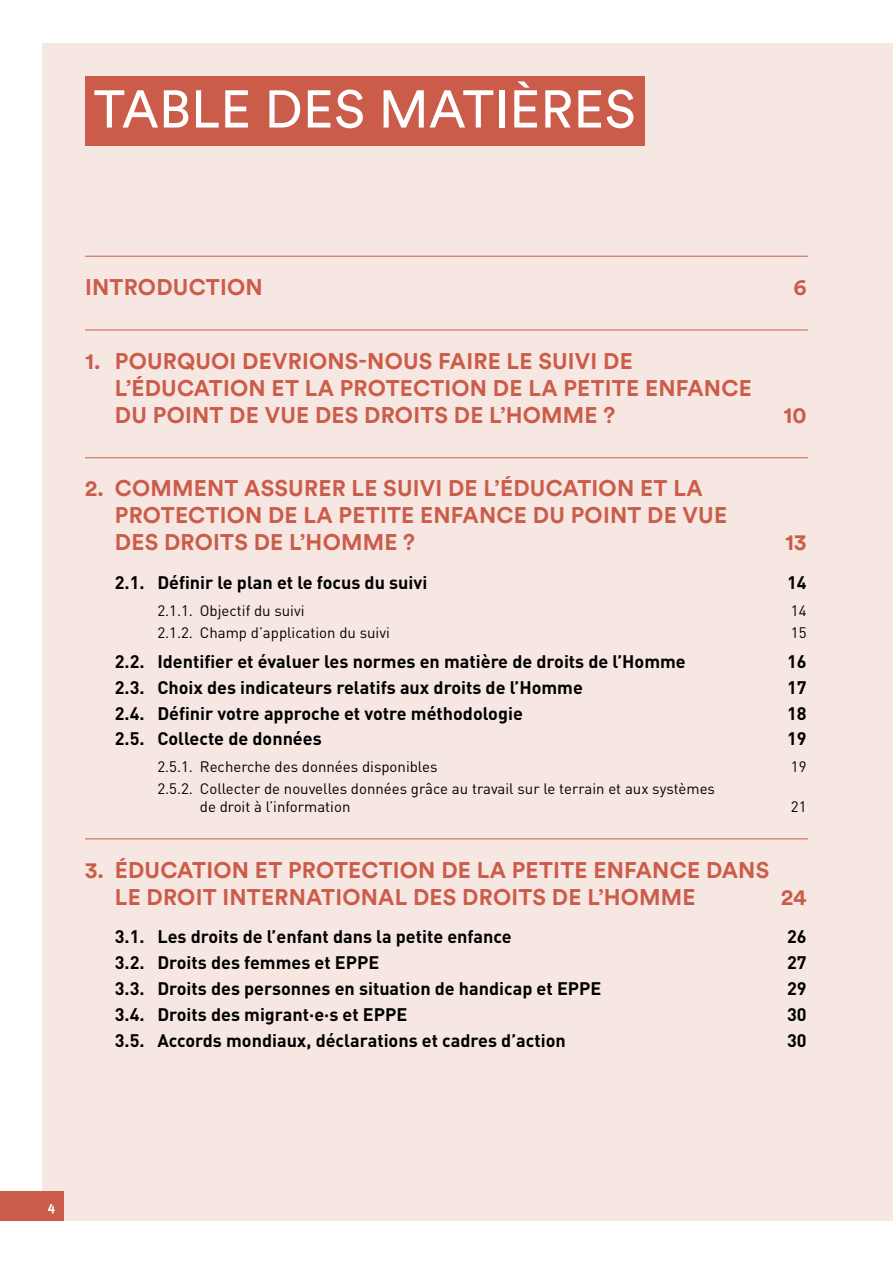
<style>
.page{position:relative;width:893px;height:1263px;background:#fff}
.page>*{position:absolute;margin:0;border:0;box-sizing:border-box;transform-origin:0 0}
.t1{font:52.5px "Circular Std";letter-spacing:.01em;color:#fff}
.t2{font:700 22.5px/27px "Circular Std";letter-spacing:.01em;color:#cb5c4a}
.t3{font:700 18px "DINOT";color:#000}
.t4{font:15px/18px "DINOT";color:#000}
.t5{font:700 13.5px "Meta Pro";color:#fff}
</style>
<div class="page">
<div style="left:43px;top:43px;width:850px;height:1177px;background:#f7e7e2"></div>
<div style="left:0;top:1191px;width:64px;height:29px;background:#cb5c4a"></div>
<div style="left:85px;top:77px;width:560px;height:69px;background:#cb5c4a"></div>
<hr style="left:85px;top:256px;width:723px;height:1px;background:#cb5c4a">
<hr style="left:85px;top:330px;width:723px;height:1px;background:#cb5c4a">
<hr style="left:85px;top:457px;width:723px;height:1px;background:#cb5c4a">
<hr style="left:85px;top:838px;width:723px;height:1px;background:#cb5c4a">
<h1 class="t1" style="left:94px;top:77px;width:543px">TABLE DES MATIÈRES</h1>
<p class="t2" style="left:85px;top:273px;width:179px">INTRODUCTION</p>
<p class="t2" style="left:793px;top:273px;width:15px">6</p>
<p class="t2" style="left:115px;top:347px;width:638px;text-indent:-30px">1. POURQUOI DEVRIONS‑NOUS FAIRE LE SUIVI DE<br>L’ÉDUCATION ET LA PROTECTION DE LA PETITE ENFANCE<br>DU POINT DE VUE DES DROITS DE L’HOMME ?</p>
<p class="t2" style="left:115px;top:475px;width:614px;text-indent:-30px">2. COMMENT ASSURER LE SUIVI DE L’ÉDUCATION ET LA<br>PROTECTION DE LA PETITE ENFANCE DU POINT DE VUE<br>DES DROITS DE L’HOMME ?</p>
<p class="t2" style="left:783px;top:401px;width:25px">10</p>
<p class="t2" style="left:785px;top:529px;width:23px">13</p>
<p class="t3" style="left:115px;top:570px;width:314px">2.1. Définir le plan et le focus du suivi</p>
<p class="t3" style="left:787px;top:570px;width:21px">14</p>
<p class="t4" style="left:157px;top:600px;width:149px">2.1.1. Objectif du suivi</p>
<p class="t4" style="left:791px;top:600px;width:17px">14</p>
<p class="t4" style="left:157px;top:623px;width:234px">2.1.2. Champ d’application du suivi</p>
<p class="t4" style="left:791px;top:623px;width:17px">15</p>
<p class="t3" style="left:115px;top:649px;width:572px">2.2. Identifier et évaluer les normes en matière de droits de l’Homme</p>
<p class="t3" style="left:787px;top:649px;width:21px">16</p>
<p class="t3" style="left:115px;top:675px;width:470px">2.3. Choix des indicateurs relatifs aux droits de l’Homme</p>
<p class="t3" style="left:787px;top:675px;width:21px">17</p>
<p class="t3" style="left:115px;top:701px;width:410px">2.4. Définir votre approche et votre méthodologie</p>
<p class="t3" style="left:787px;top:701px;width:21px">18</p>
<p class="t3" style="left:115px;top:727px;width:208px">2.5. Collecte de données</p>
<p class="t3" style="left:787px;top:727px;width:21px">19</p>
<p class="t4" style="left:157px;top:757px;width:282px">2.5.1. Recherche des données disponibles</p>
<p class="t4" style="left:791px;top:757px;width:17px">19</p>
<p class="t4" style="left:200px;top:779px;width:517px;text-indent:-43px">2.5.2. Collecter de nouvelles données grâce au travail sur le terrain et aux systèmes de droit à l’information</p>
<p class="t4" style="left:791px;top:797px;width:17px">21</p>
<p class="t2" style="left:115px;top:856px;width:656px;text-indent:-30px">3. ÉDUCATION ET PROTECTION DE LA PETITE ENFANCE DANS<br>LE DROIT INTERNATIONAL DES DROITS DE L’HOMME</p>
<p class="t2" style="left:781px;top:883px;width:27px">24</p>
<p class="t3" style="left:115px;top:924px;width:398px">3.1. Les droits de l’enfant dans la petite enfance</p>
<p class="t3" style="left:787px;top:924px;width:21px">26</p>
<p class="t3" style="left:115px;top:950px;width:266px">3.2. Droits des femmes et EPPE</p>
<p class="t3" style="left:787px;top:950px;width:21px">27</p>
<p class="t3" style="left:115px;top:976px;width:488px">3.3. Droits des personnes en situation de handicap et EPPE</p>
<p class="t3" style="left:787px;top:976px;width:21px">29</p>
<p class="t3" style="left:115px;top:1002px;width:294px">3.4. Droits des migrant·e·s et EPPE</p>
<p class="t3" style="left:787px;top:1002px;width:21px">30</p>
<p class="t3" style="left:115px;top:1028px;width:453px">3.5. Accords mondiaux, déclarations et cadres d’action</p>
<p class="t3" style="left:787px;top:1028px;width:21px">30</p>
<p class="t5" style="left:48px;top:1195px;width:9px">4</p>
</div>
